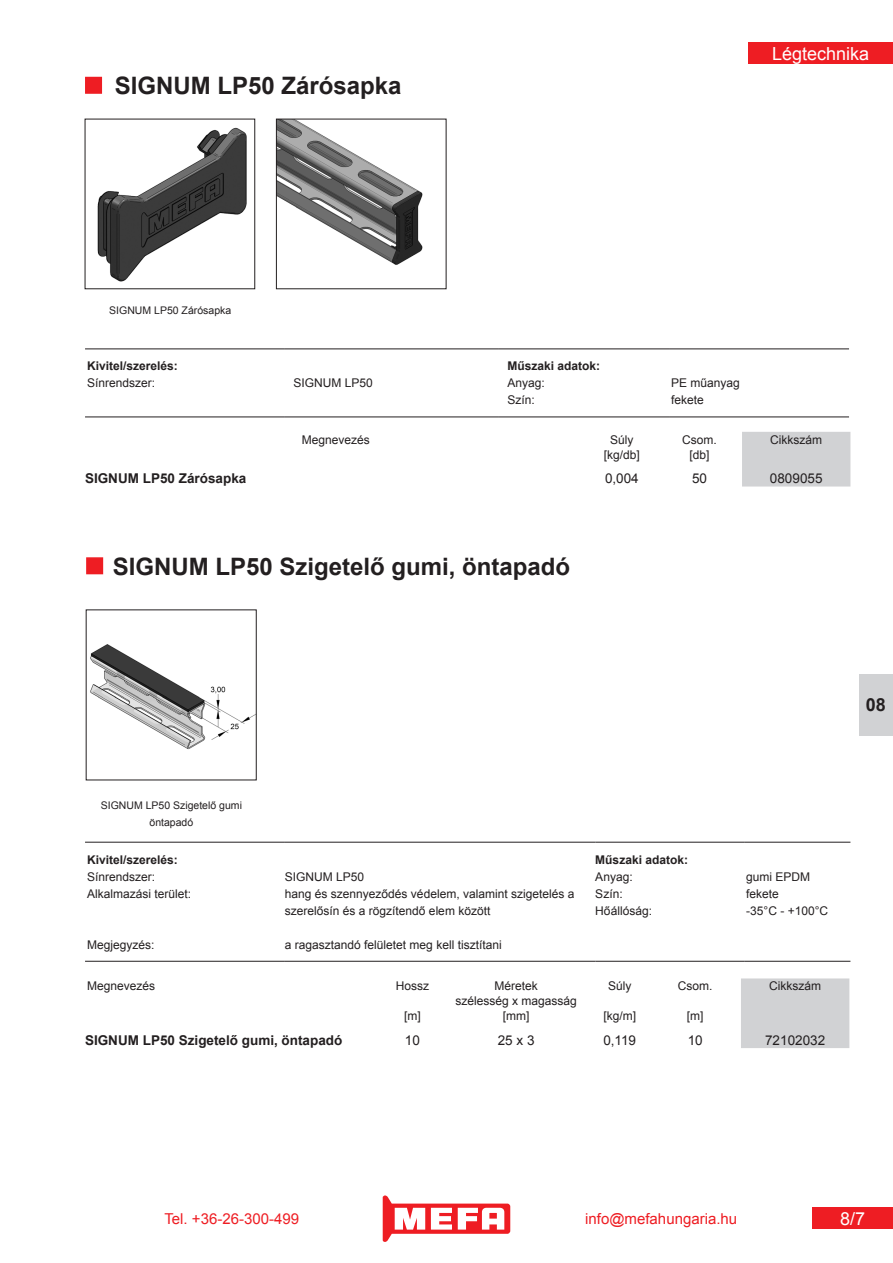
<style>
.page{position:relative;width:893px;height:1263px;background:#fff}
.page>*{position:absolute;margin:0;border:0;box-sizing:border-box;transform-origin:0 0}
.t1{font:700 24px "Arial";color:#231f20}
.t2{font:18px "Arial";color:#fff}
.t3{font:700 18px "Arial";color:#231f20}
.t4{font:15px "Arial";color:#ee1d23}
.t5{font:700 13.5px "Arial";color:#231f20}
.t6{font:13.5px "Arial";color:#231f20}
.t7{font:12px "Arial";color:#231f20}
.t8{font:700 12px "Arial";color:#231f20}
.t9{font:10.5px "Arial";color:#231f20}
</style>
<div class="page">
<div style="left:748px;top:43px;width:145px;height:21px;background:#ee1d23"></div>
<svg style="left:383px;top:1195px;width:127px;height:47px"></svg>
<div style="left:812px;top:1208px;width:81px;height:21px;background:#ee1d23"></div>
<div style="left:85px;top:77px;width:17px;height:17px;background:#ee1d23;border:2px solid #ee1d23"></div>
<div style="left:859px;top:674px;width:34px;height:62px;background:#d1d2d4"></div>
<img style="left:97px;top:127px;width:150px;height:155px">
<img style="left:278px;top:121px;width:145px;height:144px">
<div style="left:276px;top:119px;width:170px;height:170px;border:1px solid #231f20"></div>
<hr style="left:85px;top:349px;width:200px;height:1px;background:#231f20">
<hr style="left:285px;top:349px;width:214px;height:1px;background:#231f20">
<hr style="left:499px;top:349px;width:170px;height:1px;background:#231f20">
<hr style="left:669px;top:349px;width:180px;height:1px;background:#231f20">
<hr style="left:85px;top:417px;width:200px;height:1px;background:#231f20">
<hr style="left:285px;top:417px;width:214px;height:1px;background:#231f20">
<hr style="left:499px;top:417px;width:170px;height:1px;background:#231f20">
<hr style="left:669px;top:417px;width:180px;height:1px;background:#231f20">
<div style="left:742px;top:432px;width:108px;height:54px;background:#d1d2d4"></div>
<div style="left:741px;top:978px;width:108px;height:70px;background:#d1d2d4"></div>
<div style="left:86px;top:557px;width:17px;height:17px;background:#ee1d23;border:2px solid #ee1d23"></div>
<img style="left:90px;top:644px;width:164px;height:106px">
<hr style="left:85px;top:842px;width:200px;height:1px;background:#231f20">
<hr style="left:285px;top:842px;width:310px;height:1px;background:#231f20">
<hr style="left:595px;top:842px;width:149px;height:1px;background:#231f20">
<hr style="left:744px;top:842px;width:106px;height:1px;background:#231f20">
<hr style="left:85px;top:961px;width:200px;height:1px;background:#231f20">
<hr style="left:285px;top:961px;width:310px;height:1px;background:#231f20">
<hr style="left:595px;top:961px;width:149px;height:1px;background:#231f20">
<hr style="left:744px;top:961px;width:106px;height:1px;background:#231f20">
<p class="t1" style="left:115px;top:69px;width:288px">SIGNUM LP50 Zárósapka</p>
<p class="t9" style="left:109px;top:303px;width:123px">SIGNUM LP50 Zárósapka</p>
<h2 class="t2" style="left:772px;top:41px;width:99px">Légtechnika</h2>
<p class="t8" style="left:87px;top:358px;width:92px">Kivitel/szerelés:</p>
<p class="t8" style="left:507px;top:358px;width:94px">Műszaki adatok:</p>
<p class="t7" style="left:87px;top:375px;width:70px">Sínrendszer:</p>
<p class="t7" style="left:293px;top:375px;width:81px">SIGNUM LP50</p>
<p class="t7" style="left:507px;top:375px;width:39px">Anyag:</p>
<p class="t7" style="left:671px;top:375px;width:70px">PE műanyag</p>
<p class="t7" style="left:507px;top:392px;width:29px">Szín:</p>
<p class="t7" style="left:671px;top:392px;width:34px">fekete</p>
<p class="t7" style="left:302px;top:431px;width:70px">Megnevezés</p>
<p class="t7" style="left:610px;top:431px;width:25px">Súly</p>
<p class="t7" style="left:682px;top:431px;width:36px">Csom.</p>
<p class="t7" style="left:770px;top:431px;width:53px">Cikkszám</p>
<p class="t7" style="left:604px;top:446px;width:38px">[kg/db]</p>
<p class="t7" style="left:689px;top:446px;width:22px">[db]</p>
<p class="t5" style="left:85px;top:469px;width:163px">SIGNUM LP50 Zárósapka</p>
<p class="t6" style="left:605px;top:469px;width:35px">0,004</p>
<p class="t6" style="left:692px;top:469px;width:17px">50</p>
<p class="t6" style="left:770px;top:469px;width:54px">0809055</p>
<p class="t1" style="left:113px;top:549px;width:459px">SIGNUM LP50 Szigetelő gumi, öntapadó</p>
<p class="t9" style="left:101px;top:798px;width:143px">SIGNUM LP50 Szigetelő gumi</p>
<p class="t9" style="left:149px;top:815px;width:45px">öntapadó</p>
<p class="t8" style="left:87px;top:851px;width:92px">Kivitel/szerelés:</p>
<p class="t8" style="left:595px;top:851px;width:94px">Műszaki adatok:</p>
<p class="t7" style="left:87px;top:868px;width:70px">Sínrendszer:</p>
<p class="t7" style="left:285px;top:868px;width:81px">SIGNUM LP50</p>
<p class="t7" style="left:595px;top:868px;width:39px">Anyag:</p>
<p class="t7" style="left:746px;top:868px;width:66px">gumi EPDM</p>
<p class="t7" style="left:87px;top:885px;width:106px">Alkalmazási terület:</p>
<p class="t7" style="left:285px;top:885px;width:291px">hang és szennyeződés védelem, valamint szigetelés a</p>
<p class="t7" style="left:595px;top:885px;width:29px">Szín:</p>
<p class="t7" style="left:746px;top:885px;width:34px">fekete</p>
<p class="t7" style="left:285px;top:902px;width:207px">szerelősín és a rögzítendő elem között</p>
<p class="t7" style="left:595px;top:902px;width:58px">Hőállóság:</p>
<p class="t7" style="left:746px;top:902px;width:83px">-35°C - +100°C</p>
<p class="t7" style="left:87px;top:936px;width:69px">Megjegyzés:</p>
<p class="t7" style="left:285px;top:936px;width:218px">a ragasztandó felületet meg kell tisztítani</p>
<p class="t7" style="left:87px;top:978px;width:70px">Megnevezés</p>
<p class="t7" style="left:396px;top:978px;width:35px">Hossz</p>
<p class="t7" style="left:494px;top:978px;width:45px">Méretek</p>
<p class="t7" style="left:608px;top:978px;width:25px">Súly</p>
<p class="t7" style="left:678px;top:978px;width:36px">Csom.</p>
<p class="t7" style="left:769px;top:978px;width:53px">Cikkszám</p>
<p class="t7" style="left:455px;top:993px;width:123px">szélesség x magasság</p>
<p class="t7" style="left:404px;top:1007px;width:18px">[m]</p>
<p class="t7" style="left:503px;top:1007px;width:28px">[mm]</p>
<p class="t7" style="left:603px;top:1007px;width:34px">[kg/m]</p>
<p class="t7" style="left:687px;top:1007px;width:18px">[m]</p>
<p class="t5" style="left:85px;top:1030px;width:259px">SIGNUM LP50 Szigetelő gumi, öntapadó</p>
<p class="t6" style="left:405px;top:1030px;width:17px">10</p>
<p class="t6" style="left:498px;top:1030px;width:38px">25 x 3</p>
<p class="t6" style="left:603px;top:1030px;width:34px">0,119</p>
<p class="t6" style="left:688px;top:1030px;width:17px">10</p>
<p class="t6" style="left:765px;top:1030px;width:62px">72102032</p>
<h2 class="t3" style="left:866px;top:692px;width:22px">08</h2>
<p class="t4" style="left:164px;top:1208px;width:136px">Tel. +36-26-300-499</p>
<p class="t4" style="left:585px;top:1208px;width:153px">info@mefahungaria.hu</p>
<h2 class="t2" style="left:840px;top:1206px;width:27px">8/7</h2>
</div>
